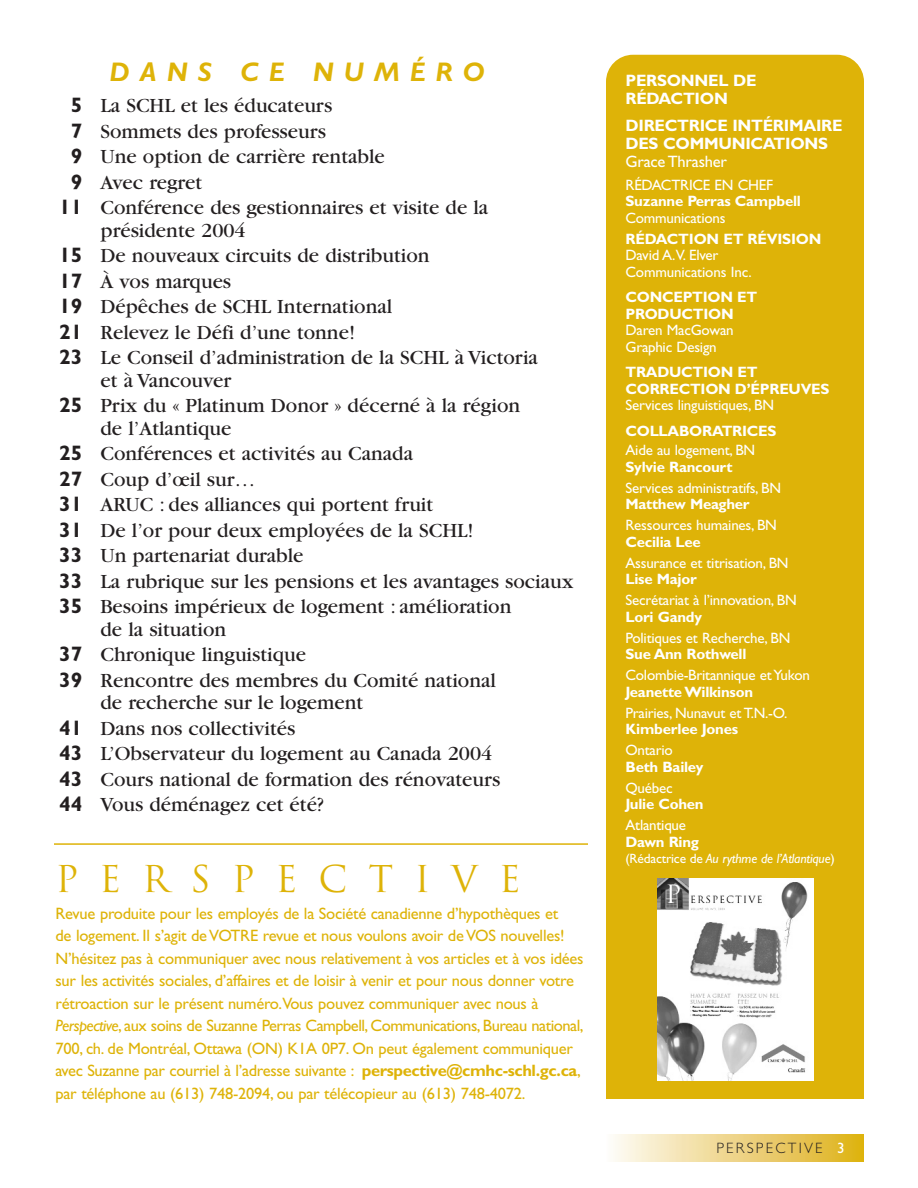
<style>
.page{position:relative;width:918px;height:1188px;background:#fff}
.page>*{position:absolute;margin:0;border:0;box-sizing:border-box;transform-origin:0 0}
.t1{font:36px "Trajan";letter-spacing:.585em;color:#deb308}
.t2{font:italic 700 27px "Gill Sans";letter-spacing:.37em;color:#deb308}
.t3{font:21px/25.5px "Garamond";color:#231f20}
.t4{font:16.5px/22.5px "Gill Sans";letter-spacing:-.015em;color:#deb308}
.t5{font:700 16.5px/18px "Gill Sans";letter-spacing:-.015em;color:#fff}
.t6{font:16.5px "Gill Sans";letter-spacing:-.015em;color:#fff}
.t7{font:15px/16.5px "Gill Sans";letter-spacing:-.015em;color:#fff}
.t8{font:700 15px/16.5px "Gill Sans";letter-spacing:-.015em;color:#fff}
.t9{font:300 15px "Gill Sans";letter-spacing:.15em;color:#231f20}
.t10{font:italic 13.5px "Gill Sans";letter-spacing:-.015em;color:#fff}
.s1{font-family:"Gill Sans";font-weight:700}
.s2{font-style:italic}
.s3{font-weight:700}
.s4{font-style:normal}
.s5{font-weight:400;color:#fff}
</style>
<div class="page">
<svg style="left:614px;top:1135px;width:250px;height:27px"></svg>
<div style="left:606px;top:55px;width:258px;height:1044px;background:#deb308;border-radius:27px"></div>
<div style="left:606px;top:971px;width:258px;height:128px;background:#deb308"></div>
<hr style="left:54px;top:843px;width:534px;height:2px;background:#deb308">
<img style="left:658px;top:878px;width:156px;height:203px">
<p class="t2" style="left:110px;top:63px;width:377px">DANS CE NUMÉRO</p>
<p class="t3" style="left:71px;top:95px;width:263px"><span class="s1">5</span> La SCHL et les éducateurs</p>
<p class="t3" style="left:71px;top:121px;width:257px"><span class="s1">7</span> Sommets des professeurs</p>
<p class="t3" style="left:71px;top:146px;width:315px"><span class="s1">9</span> Une option de carrière rentable</p>
<p class="t3" style="left:71px;top:172px;width:133px"><span class="s1">9</span> Avec regret</p>
<p class="t3" style="left:59px;top:197px;width:431px"><span class="s1">11</span> Conférence des gestionnaires et visite de la</p>
<p class="t3" style="left:59px;top:220px;width:480px;text-indent:41px">présidente 2004<br><span class="s1">15</span> De nouveaux circuits de distribution<br><span class="s1">17</span> À vos marques<br><span class="s1">19</span> Dépêches de SCHL International<br><span class="s1">21</span> Relevez le Défi d’une tonne!<br><span class="s1">23</span> Le Conseil d’administration de la SCHL à Victoria</p>
<p class="t3" style="left:59px;top:370px;width:462px;text-indent:41px">et à Vancouver<br><span class="s1">25</span> Prix du « Platinum Donor » décerné à la région</p>
<p class="t3" style="left:59px;top:418px;width:516px;text-indent:41px">de l’Atlantique<br><span class="s1">25</span> Conférences et activités au Canada<br><span class="s1">27</span> Coup d’œil sur…<br><span class="s1">31</span> ARUC : des alliances qui portent fruit<br><span class="s1">31</span> De l’or pour deux employées de la SCHL!<br><span class="s1">33</span> Un partenariat durable<br><span class="s1">33</span> La rubrique sur les pensions et les avantages sociaux <span class="s1">35</span> Besoins impérieux de logement : amélioration</p>
<p class="t3" style="left:59px;top:619px;width:438px;text-indent:41px">de la situation<br><span class="s1">37</span> Chronique linguistique<br><span class="s1">39</span> Rencontre des membres du Comité national</p>
<p class="t3" style="left:59px;top:692px;width:443px;text-indent:41px">de recherche sur le logement<br><span class="s1">41</span> Dans nos collectivités<br><span class="s1">43</span> L’Observateur du logement au Canada 2004<br><span class="s1">43</span> Cours national de formation des rénovateurs <span class="s1">44</span> Vous déménagez cet été?</p>
<h1 class="t1" style="left:56px;top:858px;width:467px">PERSPECTIVE</h1>
<p class="t4" style="left:56px;top:904px;width:530px">Revue produite pour les employés de la Société canadienne d’hypothèques et<br>de logement. Il s’agit de VOTRE revue et nous voulons avoir de VOS nouvelles!<br>N’hésitez pas à communiquer avec nous relativement à vos articles et à vos idées sur les activités sociales, d’affaires et de loisir à venir et pour nous donner votre rétroaction sur le présent numéro.Vous pouvez communiquer avec nous à <span class="s2">Perspective</span>, aux soins de Suzanne Perras Campbell, Communications, Bureau national, 700, ch. de Montréal, Ottawa (ON) K1A 0P7. On peut également communiquer avec Suzanne par courriel à l’adresse suivante : <span class="s3">perspective@cmhc-schl.gc.ca</span>, par téléphone au (613) 748-2094, ou par télécopieur au (613) 748-4072.</p>
<p class="t5" style="left:626px;top:73px;width:133px">PERSONNEL DE<br>RÉDACTION</p>
<p class="t5" style="left:626px;top:118px;width:219px">DIRECTRICE INTÉRIMAIRE<br>DES COMMUNICATIONS</p>
<p class="t6" style="left:626px;top:156px;width:103px">Grace Thrasher</p>
<p class="t7" style="left:626px;top:178px;width:149px">RÉDACTRICE EN CHEF</p>
<p class="t8" style="left:626px;top:194px;width:177px">Suzanne Perras Campbell</p>
<p class="t7" style="left:626px;top:211px;width:102px">Communications</p>
<p class="t8" style="left:626px;top:232px;width:198px">RÉDACTION ET RÉVISION</p>
<p class="t7" style="left:626px;top:248px;width:128px">David A.V. Elver<br>Communications Inc.</p>
<p class="t8" style="left:626px;top:290px;width:133px">CONCEPTION ET<br>PRODUCTION</p>
<p class="t7" style="left:626px;top:323px;width:110px">Daren MacGowan<br>Graphic Design</p>
<p class="t8" style="left:626px;top:365px;width:206px">TRADUCTION ET<br>CORRECTION D’ÉPREUVES</p>
<p class="t7" style="left:626px;top:398px;width:150px">Services linguistiques, BN</p>
<p class="t8" style="left:626px;top:424px;width:153px">COLLABORATRICES</p>
<p class="t7" style="left:626px;top:443px;width:131px">Aide au logement, BN</p>
<p class="t8" style="left:626px;top:460px;width:108px">Sylvie Rancourt</p>
<p class="t7" style="left:626px;top:481px;width:157px">Services administratifs, BN</p>
<p class="t8" style="left:626px;top:497px;width:126px">Matthew Meagher</p>
<p class="t7" style="left:626px;top:518px;width:153px">Ressources humaines, BN</p>
<p class="t8" style="left:626px;top:535px;width:77px">Cecilia Lee</p>
<p class="t7" style="left:626px;top:556px;width:165px">Assurance et titrisation, BN</p>
<p class="t8" style="left:626px;top:572px;width:73px">Lise Major</p>
<p class="t7" style="left:626px;top:593px;width:173px">Secrétariat à l’innovation, BN</p>
<p class="t8" style="left:626px;top:610px;width:78px">Lori Gandy</p>
<p class="t7" style="left:626px;top:631px;width:166px">Politiques et Recherche, BN</p>
<p class="t8" style="left:626px;top:647px;width:122px">Sue Ann Rothwell</p>
<p class="t7" style="left:626px;top:668px;width:186px">Colombie-Britannique et Yukon</p>
<p class="t8" style="left:626px;top:685px;width:129px">Jeanette Wilkinson</p>
<p class="t7" style="left:626px;top:706px;width:163px">Prairies, Nunavut et T.N.-O.</p>
<p class="t8" style="left:626px;top:722px;width:114px">Kimberlee Jones</p>
<p class="t7" style="left:626px;top:743px;width:49px">Ontario</p>
<p class="t8" style="left:626px;top:760px;width:79px">Beth Bailey</p>
<p class="t7" style="left:626px;top:781px;width:49px">Québec</p>
<p class="t8" style="left:626px;top:797px;width:80px">Julie Cohen</p>
<p class="t7" style="left:626px;top:818px;width:62px">Atlantique</p>
<p class="t8" style="left:626px;top:835px;width:75px">Dawn Ring</p>
<p class="t10" style="left:626px;top:854px;width:211px"><span class="s4">(Rédactrice de</span> Au rythme de l’Atlantique<span class="s4">)</span></p>
<p class="t9" style="left:716px;top:1143px;width:130px">PERSPECTIVE <span class="s5">3</span></p>
</div>
